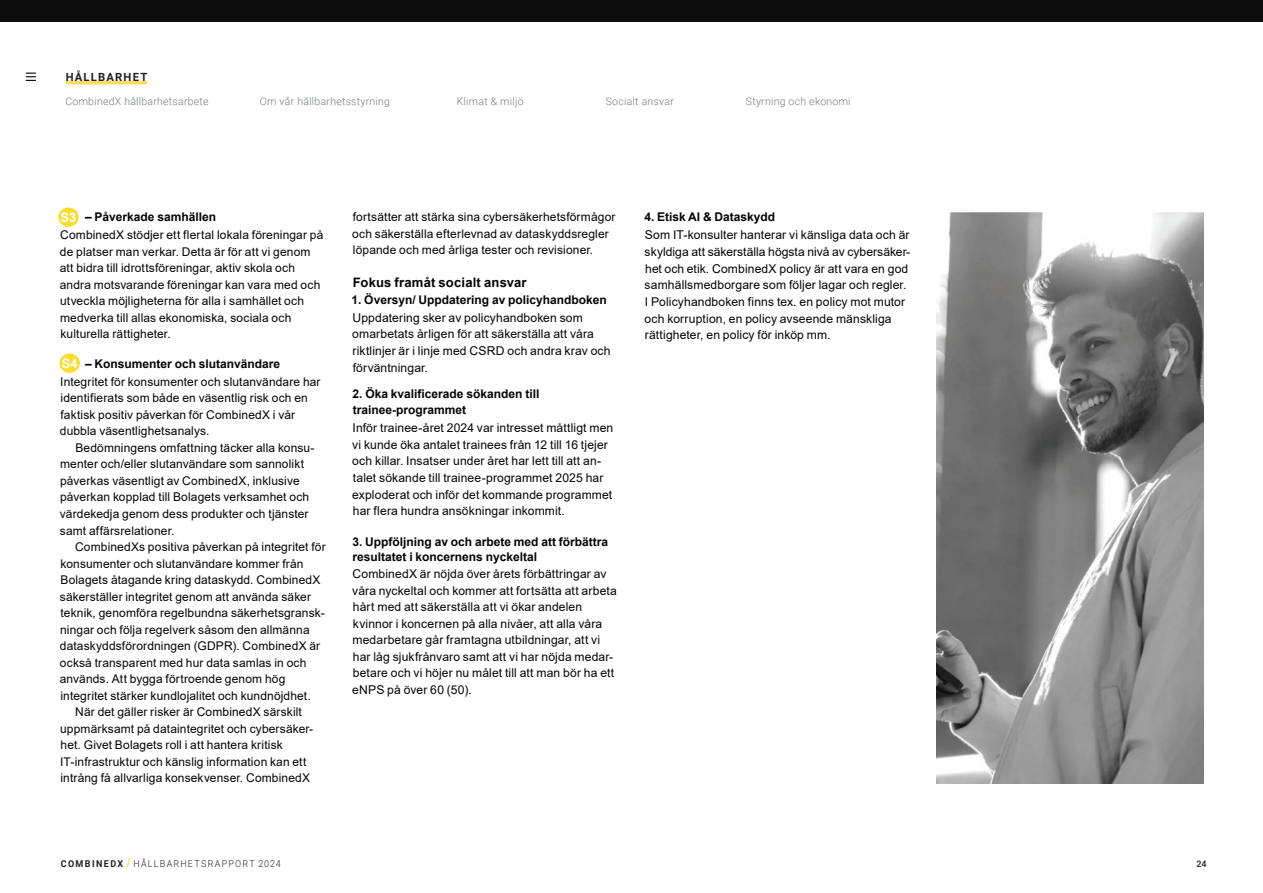
<style>
.page{position:relative;width:1263px;height:893px;background:#fff}
.page>*{position:absolute;margin:0;border:0;box-sizing:border-box;transform-origin:0 0}
.t1{font:700 13.05px "Arial";letter-spacing:.015em;color:#040503}
.t2{font:700 13.05px "Arial";color:#fff}
.t3{font:12.15px/16.6px "Arial";letter-spacing:.01em;color:#040503}
.t4{font:12px/16.5px "Arial";letter-spacing:.01em;color:#040503}
.t5{font:700 12px/15.6px "Arial";color:#040503}
.t6{font:700 11.25px "Roboto";letter-spacing:.105em;color:#231f20}
.t7{font:300 10.5px "Roboto";letter-spacing:.025em;color:#767b7d}
.t8{font:300 9.45px "Roboto";letter-spacing:.135em;color:#231f20;scale:.95 1}
.t9{font:500 9px "Roboto";color:#231f20}
.s1{font-weight:700}
.s2{font-family:"Arial";font-weight:900;font-size:12px;color:#fcde58}
</style>
<div class="page">
<div style="left:0;top:0;width:1263px;height:21px;background:#0b0c0b"></div>
<hr style="left:66px;top:81px;width:81px;height:3px;background:#fcde58">
<svg style="left:26px;top:73px;width:9px;height:8px"></svg>
<img style="left:936px;top:213px;width:268px;height:570px">
<div style="left:58px;top:208px;width:21px;height:19px;background:#fbdd31;border-radius:50%"></div>
<div style="left:60px;top:353px;width:20px;height:20px;background:#fbdd31;border-radius:50%"></div>
<p class="t6" style="left:66px;top:69px;width:83px">HÅLLBARHET</p>
<p class="t7" style="left:66px;top:94px;width:145px">CombinedX hållbarhetsarbete</p>
<p class="t7" style="left:260px;top:94px;width:132px">Om vår hållbarhetsstyrning</p>
<p class="t7" style="left:457px;top:94px;width:68px">Klimat &amp; miljö</p>
<p class="t7" style="left:606px;top:94px;width:70px">Socialt ansvar</p>
<p class="t7" style="left:746px;top:94px;width:106px">Styrning och ekonomi</p>
<p class="t5" style="left:85px;top:209px;width:133px">– Påverkade samhällen</p>
<p class="t4" style="left:60px;top:227px;width:265px">CombinedX stödjer ett flertal lokala föreningar på de platser man verkar. Detta är för att vi genom att bidra till idrottsföreningar, aktiv skola och andra motsvarande föreningar kan vara med och utveckla möjligheterna för alla i samhället och medverka till allas ekonomiska, sociala och kulturella rättigheter.</p>
<p class="t5" style="left:85px;top:356px;width:197px">– Konsumenter och slutanvändare</p>
<p class="t4" style="left:60px;top:373px;width:262px">Integritet för konsumenter och slutanvändare har identifierats som både en väsentlig risk och en faktisk positiv påverkan för CombinedX i vår dubbla väsentlighetsanalys.</p>
<p class="t4" style="left:60px;top:439px;width:256px;text-indent:15px">Bedömningens omfattning täcker alla konsu&shy;menter och/eller slutanvändare som sannolikt påverkas väsentligt av CombinedX, inklusive påverkan kopplad till Bolagets verksamhet och värdekedja genom dess produkter och tjänster samt affärsrelationer.</p>
<p class="t4" style="left:75px;top:538px;width:252px">CombinedXs positiva påverkan på integritet för</p>
<p class="t4" style="left:61px;top:555px;width:244px">konsumenter och slutanvändare kommer från</p>
<p class="t4" style="left:60px;top:571px;width:262px">Bolagets åtagande kring dataskydd. CombinedX</p>
<p class="t4" style="left:60px;top:588px;width:253px">säkerställer integritet genom att använda säker</p>
<p class="t4" style="left:61px;top:604px;width:266px">teknik, genomföra regelbundna säkerhetsgransk-</p>
<p class="t4" style="left:60px;top:621px;width:251px">ningar och följa regelverk såsom den allmänna</p>
<p class="t4" style="left:60px;top:637px;width:262px">dataskyddsförordningen (GDPR). CombinedX är</p>
<p class="t4" style="left:60px;top:654px;width:248px">också transparent med hur data samlas in och</p>
<p class="t4" style="left:60px;top:670px;width:227px">används. Att bygga förtroende genom hög</p>
<p class="t4" style="left:61px;top:687px;width:252px">integritet stärker kundlojalitet och kundnöjdhet.</p>
<p class="t4" style="left:75px;top:703px;width:228px">När det gäller risker är CombinedX särskilt</p>
<p class="t4" style="left:60px;top:720px;width:255px">uppmärksamt på dataintegritet och cybersäker-</p>
<p class="t4" style="left:61px;top:736px;width:224px">het. Givet Bolagets roll i att hantera kritisk</p>
<p class="t4" style="left:60px;top:753px;width:248px">IT-infrastruktur och känslig information kan ett</p>
<p class="t4" style="left:61px;top:769px;width:251px">intrång få allvarliga konsekvenser. CombinedX</p>
<p class="t2" style="left:61px;top:208px;width:17px">S3</p>
<p class="t2" style="left:62px;top:354px;width:17px">S4</p>
<p class="t4" style="left:352px;top:209px;width:265px">fortsätter att stärka sina cybersäkerhetsförmågor och säkerställa efterlevnad av dataskyddsregler löpande och med årliga tester och revisioner.</p>
<p class="t1" style="left:353px;top:274px;width:175px">Fokus framåt socialt ansvar</p>
<p class="t5" style="left:351px;top:292px;width:257px">1. Översyn/ Uppdatering av policyhandboken</p>
<p class="t3" style="left:352px;top:309px;width:260px">Uppdatering sker av policyhandboken som omarbetats årligen för att säkerställa att våra riktlinjer är i linje med CSRD och andra krav och förväntningar.</p>
<p class="t5" style="left:353px;top:386px;width:188px">2. Öka kvalificerade sökanden till trainee-programmet</p>
<p class="t3" style="left:352px;top:419px;width:263px">Inför trainee-året 2024 var intresset måttligt men vi kunde öka antalet trainees från 12 till 16 tjejer och killar. Insatser under året har lett till att an&shy;talet sökande till trainee-programmet 2025 har exploderat och inför det kommande programmet har flera hundra ansökningar inkommit.</p>
<p class="t5" style="left:352px;top:535px;width:257px;line-height:14.4px">3. Uppföljning av och arbete med att förbättra resultatet i koncernens nyckeltal</p>
<p class="t3" style="left:352px;top:566px;width:266px">CombinedX är nöjda över årets förbättringar av våra nyckeltal och kommer att fortsätta att arbeta hårt med att säkerställa att vi ökar andelen kvinnor i koncernen på alla nivåer, att alla våra medarbetare går framtagna utbildningar, att vi har låg sjukfrånvaro samt att vi har nöjda medar&shy;betare och vi höjer nu målet till att man bör ha ett eNPS på över 60 (50).</p>
<p class="t5" style="left:644px;top:209px;width:132px">4. Etisk AI &amp; Dataskydd</p>
<p class="t3" style="left:645px;top:227px;width:267px">Som IT-konsulter hanterar vi känsliga data och är skyldiga att säkerställa högsta nivå av cybersäker&shy;het och etik. CombinedX policy är att vara en god samhällsmedborgare som följer lagar och regler.<br>I Policyhandboken finns tex. en policy mot mutor och korruption, en policy avseende mänskliga rättigheter, en policy för inköp mm.</p>
<p class="t8" style="left:61px;top:857px;width:233px"><span class="s1">COMBINEDX</span> <span class="s2">/</span> HÅLLBARHETSRAPPORT 2024</p>
<p class="t9" style="left:1196px;top:858px;width:12px">24</p>
</div>
